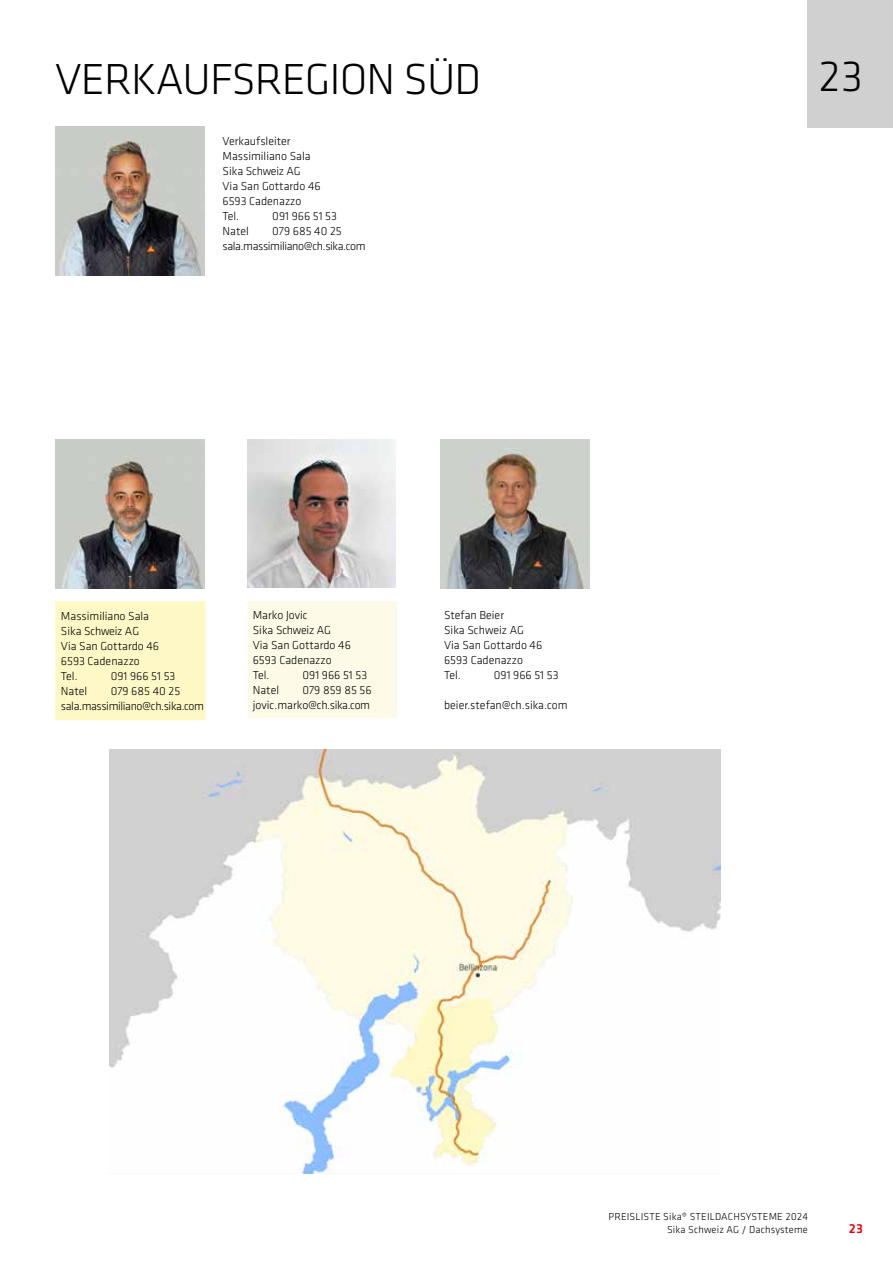
<style>
.page{position:relative;width:893px;height:1263px;background:#fff}
.page>*{position:absolute;margin:0;border:0;box-sizing:border-box;transform-origin:0 0}
.t1{font:300 45px "Klavika";letter-spacing:-.02em;color:#000}
.t2{font:500 13.5px "Klavika";color:#e30613}
.t3{font:300 12px/15px "Klavika";color:#000}
.t4{font:300 12px/15px "Klavika";letter-spacing:-.03em;color:#000}
.t5{font:300 10.5px/12.6px "Klavika";letter-spacing:.015em;color:#000;text-align:right}
</style>
<div class="page">
<div style="left:808px;top:0;width:85px;height:128px;background:#d0d0d0"></div>
<img style="left:109px;top:750px;width:611px;height:424px">
<img style="left:55px;top:126px;width:149px;height:149px">
<img style="left:248px;top:439px;width:147px;height:149px">
<img style="left:440px;top:439px;width:149px;height:149px">
<img style="left:55px;top:439px;width:149px;height:149px">
<div style="left:249px;top:601px;width:148px;height:116px;background:#fefae8"></div>
<div style="left:56px;top:602px;width:149px;height:117px;background:#fef8c7"></div>
<div style="left:55px;top:601px;width:151px;height:119px;border:2px solid #fef8c7"></div>
<h1 class="t1" style="left:55px;top:52px;width:427px">VERKAUFSREGION SÜD</h1>
<p class="t3" style="left:223px;top:133px;width:100px">Verkaufsleiter<br>Massimiliano Sala<br>Sika Schweiz AG<br>Via San Gottardo 46<br>6593 Cadenazzo<br>Tel.</p>
<p class="t3" style="left:272px;top:208px;width:66px">091 966 51 53</p>
<p class="t3" style="left:223px;top:223px;width:28px">Natel</p>
<p class="t4" style="left:223px;top:223px;width:145px;text-indent:50px">079 685 40 25 sala.massimiliano@ch.sika.com</p>
<p class="t3" style="left:61px;top:609px;width:100px">Massimiliano Sala<br>Sika Schweiz AG<br>Via San Gottardo 46<br>6593 Cadenazzo<br>Tel.</p>
<p class="t3" style="left:111px;top:669px;width:66px">091 966 51 53</p>
<p class="t3" style="left:253px;top:607px;width:100px">Marko Jovic<br>Sika Schweiz AG<br>Via San Gottardo 46<br>6593 Cadenazzo<br>Tel.</p>
<p class="t3" style="left:303px;top:667px;width:66px">091 966 51 53</p>
<p class="t3" style="left:61px;top:684px;width:28px">Natel</p>
<p class="t4" style="left:61px;top:684px;width:145px;text-indent:50px">079 685 40 25 sala.massimiliano@ch.sika.com</p>
<p class="t3" style="left:253px;top:682px;width:28px">Natel</p>
<p class="t3" style="left:253px;top:682px;width:121px;text-align:right">079 859 85 56 jovic.marko@ch.sika.com</p>
<p class="t3" style="left:444px;top:607px;width:100px">Stefan Beier<br>Sika Schweiz AG<br>Via San Gottardo 46<br>6593 Cadenazzo<br>Tel.</p>
<p class="t3" style="left:494px;top:667px;width:66px">091 966 51 53</p>
<p class="t3" style="left:444px;top:697px;width:125px">beier.stefan@ch.sika.com</p>
<h1 class="t1" style="left:819px;top:49px;width:46px">23</h1>
<p class="t5" style="left:609px;top:1210px;width:201px">PREISLISTE Sika® STEILDACHSYSTEME 2024<br>Sika Schweiz AG / Dachsysteme</p>
<p class="t2" style="left:849px;top:1219px;width:16px">23</p>
</div>
